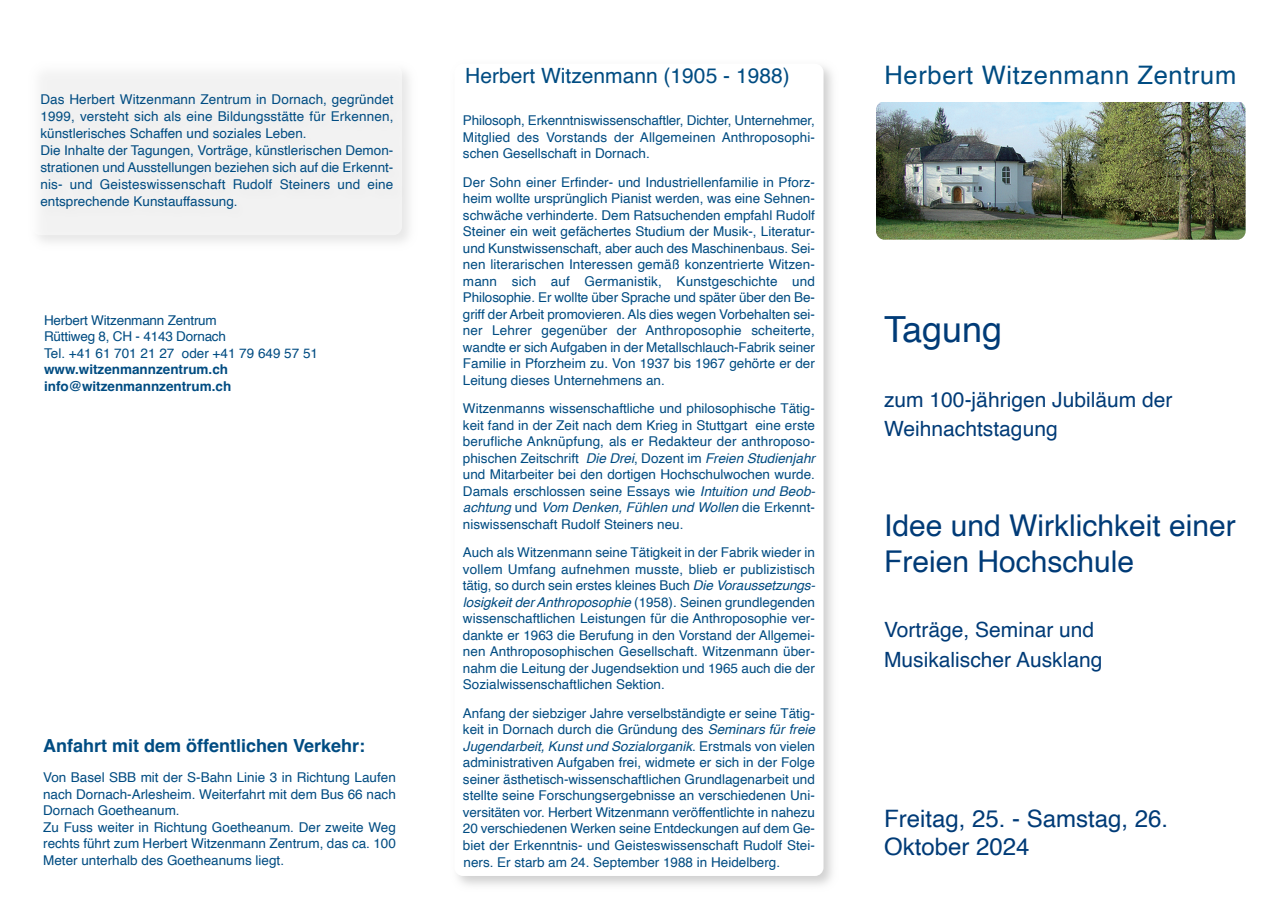
<style>
.page{position:relative;width:1280px;height:910px;background:#fff}
.page>*{position:absolute;margin:0;border:0;box-sizing:border-box;transform-origin:0 0}
.t1{font:36px "Helvetica";color:#003b77}
.t2{font:30px "Helvetica";color:#003b77}
.t3{font:25.5px "Helvetica";letter-spacing:.025em;color:#004c82}
.t4{font:24px "Helvetica";color:#003b77}
.t5{font:21px "Helvetica";color:#003b77}
.t6{font:21px "Helvetica";color:#004c82}
.t7{font:700 18px "Helvetica";color:#004c82}
.t8{font:13.5px/16.5px "Helvetica";color:#004c82;text-align:justify}
.t9{font:700 13.5px "Helvetica";color:#004c82}
.s1{font-style:italic}
</style>
<div class="page">
<div style="left:32px;top:65px;width:370px;height:170px;background:#f1f1f1;border-radius:9px"></div>
<img style="left:876px;top:103px;width:369px;height:137px;border-radius:9px">
<img style="left:457px;top:66px;width:376px;height:819px">
<div style="left:454px;top:64px;width:369px;height:812px;background:#fff;border-radius:9px"></div>
<p class="t8" style="left:40px;top:92px;width:354px;line-height:17px">Das Herbert Witzenmann Zentrum in Dornach, gegründet 1999, versteht sich als eine Bildungsstätte für Erkennen, künstlerisches Schaffen und soziales Leben.</p>
<p class="t8" style="left:40px;top:143px;width:354px;line-height:17px">Die Inhalte der Tagungen, Vorträge, künstlerischen Demon&shy;strationen und Ausstellungen beziehen sich auf die Erkennt&shy;nis- und Geisteswissenschaft Rudolf Steiners und eine entsprechende Kunstauffassung.</p>
<p class="t8" style="left:44px;top:313px;width:174px">Herbert Witzenmann Zentrum</p>
<p class="t8" style="left:44px;top:329px;width:183px">Rüttiweg 8, CH - 4143 Dornach</p>
<p class="t8" style="left:44px;top:346px;width:275px">Tel. +41 61 701 21 27 oder +41 79 649 57 51</p>
<p class="t9" style="left:44px;top:364px;width:186px">www.witzenmannzentrum.ch</p>
<p class="t9" style="left:44px;top:380px;width:189px">info@witzenmannzentrum.ch</p>
<p class="t7" style="left:43px;top:738px;width:324px">Anfahrt mit dem öffentlichen Verkehr:</p>
<p class="t8" style="left:43px;top:770px;width:354px">Von Basel SBB mit der S-Bahn Linie 3 in Richtung Laufen nach Dornach-Arlesheim. Weiterfahrt mit dem Bus 66 nach Dornach Goetheanum.</p>
<p class="t8" style="left:43px;top:820px;width:354px">Zu Fuss weiter in Richtung Goetheanum. Der zweite Weg rechts führt zum Herbert Witzenmann Zentrum, das ca. 100<br>Meter unterhalb des Goetheanums liegt.</p>
<p class="t6" style="left:465px;top:66px;width:326px">Herbert Witzenmann (1905 - 1988)</p>
<p class="t8" style="left:463px;top:114px;width:354px">Philosoph, Erkenntniswissenschaftler, Dichter, Unternehmer, Mitglied des Vorstands der Allgemeinen Anthroposophi&shy;schen Gesellschaft in Dornach.</p>
<p class="t8" style="left:463px;top:175px;width:354px">Der Sohn einer Erfinder- und Industriellenfamilie in Pforz&shy;heim wollte ursprünglich Pianist werden, was eine Sehnen&shy;schwäche verhinderte. Dem Ratsuchenden empfahl Rudolf Steiner ein weit gefächertes Studium der Musik-, Literatur&shy;und Kunstwissenschaft, aber auch des Maschinenbaus. Sei&shy;nen literarischen Interessen gemäß konzentrierte Witzen&shy;mann sich auf Germanistik, Kunstgeschichte und Philosophie. Er wollte über Sprache und später über den Be&shy;griff der Arbeit promovieren. Als dies wegen Vorbehalten sei&shy;ner Lehrer gegenüber der Anthroposophie scheiterte, wandte er sich Aufgaben in der Metallschlauch-Fabrik seiner Familie in Pforzheim zu. Von 1937 bis 1967 gehörte er der Leitung dieses Unternehmens an.</p>
<p class="t8" style="left:463px;top:402px;width:354px">Witzenmanns wissenschaftliche und philosophische Tätig&shy;keit fand in der Zeit nach dem Krieg in Stuttgart eine erste berufliche Anknüpfung, als er Redakteur der anthroposo&shy;phischen Zeitschrift <span class="s1">Die Drei</span>, Dozent im <span class="s1">Freien Studienjahr </span>und Mitarbeiter bei den dortigen Hochschulwochen wurde.<br>Damals erschlossen seine Essays wie <span class="s1">Intuition und Beob&shy;achtung</span> und <span class="s1">Vom Denken, Fühlen und Wollen</span> die Erkennt&shy;niswissenschaft Rudolf Steiners neu.</p>
<p class="t8" style="left:463px;top:546px;width:354px">Auch als Witzenmann seine Tätigkeit in der Fabrik wieder in vollem Umfang aufnehmen musste, blieb er publizistisch tätig, so durch sein erstes kleines Buch <span class="s1">Die Voraussetzungs&shy;losigkeit der Anthroposophie</span> (1958). Seinen grundlegenden wissenschaftlichen Leistungen für die Anthroposophie ver&shy;dankte er 1963 die Berufung in den Vorstand der Allgemei&shy;nen Anthroposophischen Gesellschaft. Witzenmann über&shy;nahm die Leitung der Jugendsektion und 1965 auch die der Sozialwissenschaftlichen Sektion.</p>
<p class="t8" style="left:463px;top:706px;width:354px">Anfang der siebziger Jahre verselbständigte er seine Tätig&shy;keit in Dornach durch die Gründung des <span class="s1">Seminars für freie Jugendarbeit, Kunst und Sozialorganik</span>. Erstmals von vielen administrativen Aufgaben frei, widmete er sich in der Folge seiner ästhetisch-wissenschaftlichen Grundlagenarbeit und stellte seine Forschungsergebnisse an verschiedenen Uni&shy;versitäten vor. Herbert Witzenmann veröffentlichte in nahezu 20 verschiedenen Werken seine Entdeckungen auf dem Ge&shy;biet der Erkenntnis- und Geisteswissenschaft Rudolf Stei&shy;ners. Er starb am 24. September 1988 in Heidelberg.</p>
<p class="t3" style="left:884px;top:64px;width:353px">Herbert Witzenmann Zentrum</p>
<p class="t1" style="left:884px;top:315px;width:120px">Tagung</p>
<p class="t5" style="left:884px;top:391px;width:290px">zum 100-jährigen Jubiläum der</p>
<p class="t5" style="left:884px;top:420px;width:175px">Weihnachtstagung</p>
<p class="t2" style="left:884px;top:513px;width:353px">Idee und Wirklichkeit einer</p>
<p class="t2" style="left:884px;top:549px;width:252px">Freien Hochschule</p>
<p class="t5" style="left:884px;top:621px;width:212px">Vorträge, Seminar und</p>
<p class="t5" style="left:884px;top:651px;width:220px">Musikalischer Ausklang</p>
<p class="t4" style="left:884px;top:808px;width:286px">Freitag, 25. - Samstag, 26.</p>
<p class="t4" style="left:884px;top:837px;width:147px">Oktober 2024</p>
</div>
